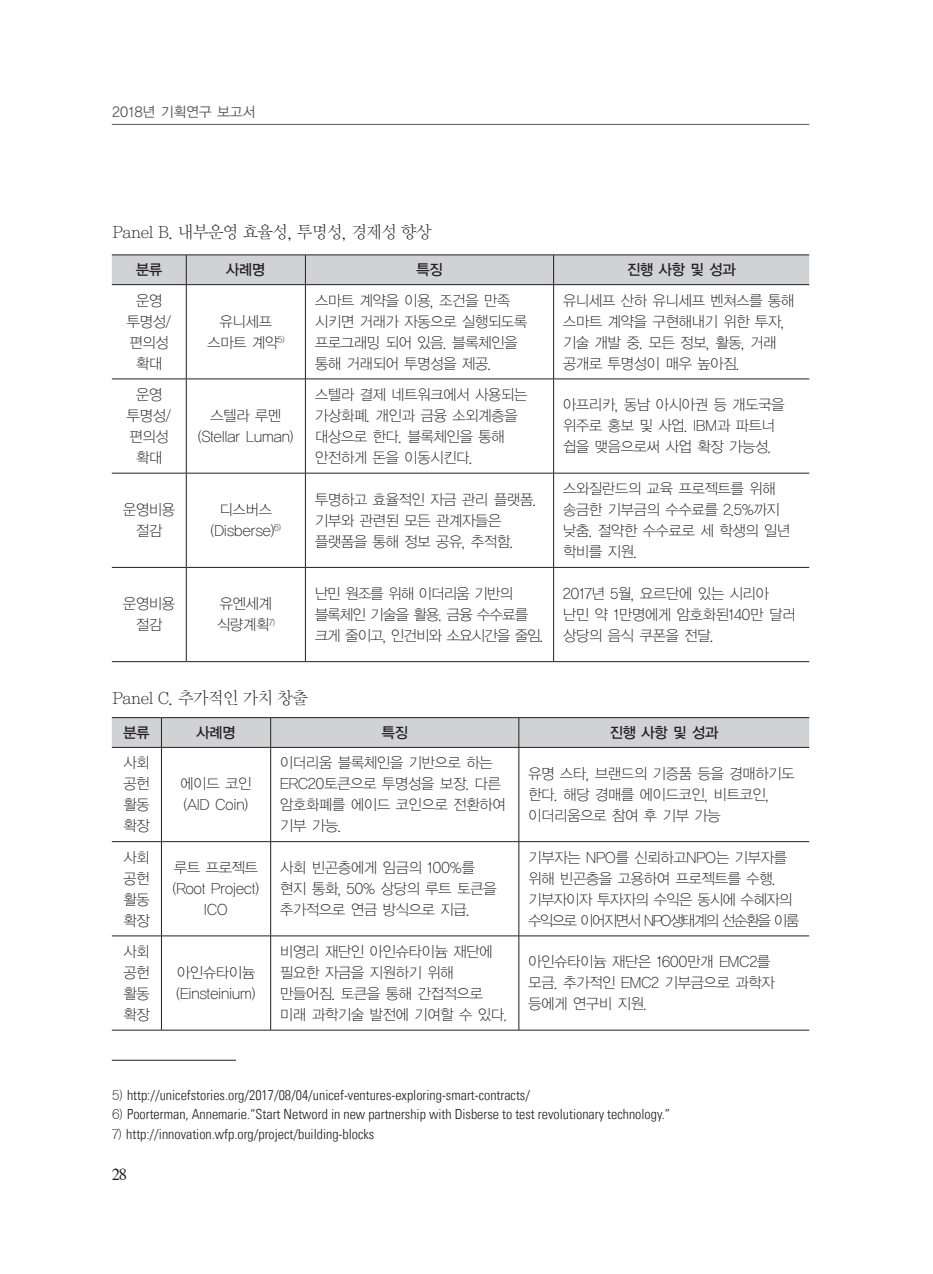
<style>
.page{position:relative;width:933px;height:1274px;background:#fff}
.page>*{position:absolute;margin:0;border:0;box-sizing:border-box;transform-origin:0 0}
.t1{font:17.15px "Y Mj O11";letter-spacing:-.1em;color:#231f20}
.t2{font:16.62px "Times";color:#231f20}
.s0{font:14.88px/21px "YGO11";letter-spacing:-.1em;color:#231f20}
.s0-2{font:14.88px/21px "YGO11";letter-spacing:-.13em;color:#231f20}
.s0-3{font:14.88px/21px "YGO11";letter-spacing:-.18em;color:#231f20}
.s0-4{font:14.88px "YGO13";letter-spacing:-.1em;color:#231f20}
.내_각주__스타일{font:300 condensed 14px "Univers LT";color:#231f20}
.t3{font:14px "YGO12";letter-spacing:-.08em;color:#57585a}
.s1{font-family:"YGO11";font-weight:400;font-stretch:normal;font-size:13.12px}
</style>
<div class="page">
<hr style="left:112px;top:124px;width:697px;height:1px;background:#57585a">
<div style="left:112px;top:255px;width:697px;height:29px;background:#d1d2d4"></div>
<hr style="left:112px;top:284px;width:74px;height:1px;background:#231f20">
<hr style="left:186px;top:284px;width:119px;height:1px;background:#231f20">
<hr style="left:186px;top:285px;width:1px;height:94px;background:#231f20">
<hr style="left:305px;top:284px;width:248px;height:1px;background:#231f20">
<hr style="left:305px;top:285px;width:1px;height:94px;background:#231f20">
<hr style="left:553px;top:284px;width:256px;height:1px;background:#231f20">
<hr style="left:553px;top:285px;width:1px;height:94px;background:#231f20">
<hr style="left:112px;top:379px;width:74px;height:1px;background:#231f20">
<hr style="left:186px;top:379px;width:119px;height:1px;background:#231f20">
<hr style="left:186px;top:379px;width:1px;height:94px;background:#231f20">
<hr style="left:305px;top:379px;width:248px;height:1px;background:#231f20">
<hr style="left:305px;top:379px;width:1px;height:94px;background:#231f20">
<hr style="left:553px;top:379px;width:256px;height:1px;background:#231f20">
<hr style="left:553px;top:379px;width:1px;height:94px;background:#231f20">
<hr style="left:112px;top:473px;width:74px;height:1px;background:#231f20">
<hr style="left:186px;top:473px;width:119px;height:1px;background:#231f20">
<hr style="left:186px;top:473px;width:1px;height:94px;background:#231f20">
<hr style="left:305px;top:473px;width:248px;height:1px;background:#231f20">
<hr style="left:305px;top:473px;width:1px;height:94px;background:#231f20">
<hr style="left:553px;top:473px;width:256px;height:1px;background:#231f20">
<hr style="left:553px;top:473px;width:1px;height:94px;background:#231f20">
<hr style="left:112px;top:567px;width:74px;height:1px;background:#231f20">
<hr style="left:186px;top:567px;width:119px;height:1px;background:#231f20">
<hr style="left:186px;top:568px;width:1px;height:93px;background:#231f20">
<hr style="left:305px;top:567px;width:248px;height:1px;background:#231f20">
<hr style="left:305px;top:568px;width:1px;height:93px;background:#231f20">
<hr style="left:553px;top:567px;width:256px;height:1px;background:#231f20">
<hr style="left:553px;top:568px;width:1px;height:93px;background:#231f20">
<hr style="left:112px;top:661px;width:74px;height:1px;background:#231f20">
<hr style="left:186px;top:661px;width:119px;height:1px;background:#231f20">
<hr style="left:305px;top:661px;width:248px;height:1px;background:#231f20">
<hr style="left:553px;top:661px;width:256px;height:1px;background:#231f20">
<hr style="left:112px;top:717px;width:49px;height:1px;background:#231f20">
<hr style="left:161px;top:717px;width:109px;height:1px;background:#231f20">
<hr style="left:270px;top:717px;width:249px;height:1px;background:#231f20">
<hr style="left:519px;top:717px;width:290px;height:1px;background:#231f20">
<svg style="left:112px;top:718px;width:697px;height:29px;background:#cecfd1"></svg>
<hr style="left:112px;top:747px;width:49px;height:1px;background:#231f20">
<hr style="left:161px;top:747px;width:109px;height:1px;background:#231f20">
<hr style="left:161px;top:748px;width:1px;height:93px;background:#231f20">
<hr style="left:270px;top:747px;width:249px;height:1px;background:#231f20">
<hr style="left:270px;top:748px;width:1px;height:93px;background:#231f20">
<hr style="left:519px;top:747px;width:290px;height:1px;background:#231f20">
<hr style="left:518px;top:748px;width:1px;height:93px;background:#231f20">
<hr style="left:112px;top:841px;width:49px;height:1px;background:#231f20">
<hr style="left:161px;top:841px;width:109px;height:1px;background:#231f20">
<hr style="left:161px;top:842px;width:1px;height:94px;background:#231f20">
<hr style="left:270px;top:841px;width:249px;height:1px;background:#231f20">
<hr style="left:270px;top:842px;width:1px;height:94px;background:#231f20">
<hr style="left:519px;top:841px;width:290px;height:1px;background:#231f20">
<hr style="left:518px;top:842px;width:1px;height:94px;background:#231f20">
<hr style="left:112px;top:936px;width:49px;height:1px;background:#231f20">
<hr style="left:161px;top:936px;width:109px;height:1px;background:#231f20">
<hr style="left:161px;top:936px;width:1px;height:94px;background:#231f20">
<hr style="left:270px;top:936px;width:249px;height:1px;background:#231f20">
<hr style="left:270px;top:936px;width:1px;height:94px;background:#231f20">
<hr style="left:519px;top:936px;width:290px;height:1px;background:#231f20">
<hr style="left:518px;top:936px;width:1px;height:94px;background:#231f20">
<hr style="left:112px;top:1030px;width:49px;height:1px;background:#231f20">
<hr style="left:161px;top:1030px;width:109px;height:1px;background:#231f20">
<hr style="left:270px;top:1030px;width:249px;height:1px;background:#231f20">
<hr style="left:519px;top:1030px;width:290px;height:1px;background:#231f20">
<hr style="left:112px;top:1060px;width:124px;height:1px;background:#231f20">
<p class="t3" style="left:112px;top:103px;width:146px">2018년 기획연구 보고서</p>
<p class="t1" style="left:112px;top:221px;width:321px">Panel B. 내부운영 효율성, 투명성, 경제성 향상</p>
<p class="s0-4" style="left:135px;top:260px;width:29px">분류</p>
<p class="s0-4" style="left:225px;top:260px;width:42px">사례명</p>
<p class="s0-4" style="left:416px;top:260px;width:29px">특징</p>
<p class="s0-4" style="left:626px;top:260px;width:111px">진행 사항 및 성과</p>
<p class="s0" style="left:126px;top:290px;width:47px;text-align:center">운영 투명성/ 편의성 확대</p>
<p class="s0" style="left:314px;top:290px;width:215px">스마트 계약을 이용, 조건을 만족 시키면 거래가 자동으로 실행되도록 프로그래밍 되어 있음. 블록체인을 통해 거래되어 투명성을 제공.</p>
<p class="s0" style="left:562px;top:290px;width:234px">유니세프 산하 유니세프 벤쳐스를 통해 스마트 계약을 구현해내기 위한 투자, 기술 개발 중. 모든 정보, 활동, 거래 공개로 투명성이 매우 높아짐.</p>
<p class="s0" style="left:219px;top:311px;width:55px">유니세프</p>
<p class="s0" style="left:207px;top:332px;width:80px">스마트 계약<sup>5)</sup></p>
<p class="s0" style="left:126px;top:384px;width:47px;text-align:center">운영 투명성/ 편의성 확대</p>
<p class="s0" style="left:210px;top:405px;width:74px">스텔라 루멘</p>
<p class="s0" style="left:197px;top:426px;width:98px">(Stellar Luman)</p>
<p class="s0" style="left:122px;top:499px;width:55px;text-align:center">운영비용 절감</p>
<p class="s0" style="left:219px;top:499px;width:55px">디스버스</p>
<p class="s0" style="left:210px;top:520px;width:73px">(Disberse)<sup>6)</sup></p>
<p class="s0" style="left:122px;top:594px;width:55px;text-align:center">운영비용 절감</p>
<p class="s0" style="left:219px;top:594px;width:55px">유엔세계</p>
<p class="s0" style="left:216px;top:615px;width:60px">식량계획<sup>7)</sup></p>
<p class="s0" style="left:314px;top:384px;width:215px">스텔라 결제 네트워크에서 사용되는 가상화폐. 개인과 금융 소외계층을 대상으로 한다. 블록체인을 통해 안전하게 돈을 이동시킨다.</p>
<p class="s0" style="left:562px;top:395px;width:224px">아프리카, 동남 아시아권 등 개도국을 위주로 홍보 및 사업. IBM과 파트너 쉽을 맺음으로써 사업 확장 가능성.</p>
<p class="s0" style="left:314px;top:489px;width:224px">투명하고 효율적인 자금 관리 플랫폼. 기부와 관련된 모든 관계자들은 플랫폼을 통해 정보 공유, 추적함.</p>
<p class="s0" style="left:562px;top:478px;width:230px">스와질란드의 교육 프로젝트를 위해 송금한 기부금의 수수료를 2.5%까지 낮춤. 절약한 수수료로 세 학생의 일년 학비를 지원.</p>
<p class="s0-2" style="left:314px;top:583px;width:231px">난민 원조를 위해 이더리움 기반의 블록체인 기술을 활용. 금융 수수료를 크게 줄이고, 인건비와 소요시간을 줄임.</p>
<p class="s0" style="left:562px;top:583px;width:235px">2017년 5월, 요르단에 있는 시리아 난민 약 1만명에게 암호화된140만 달러 상당의 음식 쿠폰을 전달.</p>
<p class="t1" style="left:112px;top:687px;width:198px">Panel C. 추가적인 가치 창출</p>
<p class="s0-4" style="left:123px;top:723px;width:29px">분류</p>
<p class="s0-4" style="left:196px;top:723px;width:42px">사례명</p>
<p class="s0-4" style="left:381px;top:723px;width:29px">특징</p>
<p class="s0-4" style="left:609px;top:723px;width:111px">진행 사항 및 성과</p>
<p class="s0" style="left:123px;top:753px;width:29px;text-align:justify">사회 공헌 활동 확장</p>
<p class="s0" style="left:279px;top:753px;width:228px">이더리움 블록체인을 기반으로 하는<br>ERC20토큰으로 투명성을 보장. 다른 암호화폐를 에이드 코인으로 전환하여 기부 가능.</p>
<p class="s0" style="left:527px;top:763px;width:269px">유명 스타, 브랜드의 기증품 등을 경매하기도 한다. 해당 경매를 에이드코인, 비트코인, 이더리움으로 참여 후 기부 가능</p>
<p class="s0" style="left:180px;top:774px;width:74px">에이드 코인</p>
<p class="s0" style="left:183px;top:795px;width:67px">(AID Coin)</p>
<p class="s0" style="left:123px;top:847px;width:29px;text-align:justify">사회 공헌 활동 확장</p>
<p class="s0" style="left:173px;top:857px;width:87px">루트 프로젝트</p>
<p class="s0" style="left:172px;top:878px;width:89px">(Root Project)</p>
<p class="s0" style="left:204px;top:899px;width:26px">ICO</p>
<p class="s0" style="left:123px;top:941px;width:29px;text-align:justify">사회 공헌 활동 확장</p>
<p class="s0" style="left:176px;top:962px;width:82px">아인슈타이늄 (Einsteinium)</p>
<p class="s0" style="left:279px;top:857px;width:219px">사회 빈곤층에게 임금의 100%를 현지 통화, 50% 상당의 루트 토큰을 추가적으로 연금 방식으로 지급.</p>
<p class="s0" style="left:527px;top:847px;width:261px">기부자는 NPO를 신뢰하고NPO는 기부자를 위해 빈곤층을 고용하여 프로젝트를 수행.</p>
<p class="s0-3" style="left:527px;top:889px;width:273px">기부자이자 투자자의 수익은 동시에 수혜자의 수익으로 이어지면서 NPO생태계의 선순환을 이룸</p>
<p class="s0" style="left:279px;top:941px;width:230px">비영리 재단인 아인슈타이늄 재단에 필요한 자금을 지원하기 위해 만들어짐. 토큰을 통해 간접적으로 미래 과학기술 발전에 기여할 수 있다.</p>
<p class="s0" style="left:527px;top:952px;width:249px">아인슈타이늄 재단은 1600만개 EMC2를 모금. 추가적인 EMC2 기부금으로 과학자 등에게 연구비 지원.</p>
<p class="내_각주__스타일" style="left:112px;top:1086px;width:419px"><span class="s1">5)</span> http://unicefstories.org/2017/08/04/unicef-ventures-exploring-smart-contracts/</p>
<p class="내_각주__스타일" style="left:112px;top:1106px;width:560px"><span class="s1">6)</span> Poorterman, Annemarie.“Start Netword in new partnership with Disberse to test revolutionary technology.”</p>
<p class="내_각주__스타일" style="left:112px;top:1126px;width:264px"><span class="s1">7)</span> http://innovation.wfp.org/project/building-blocks</p>
<p class="t2" style="left:112px;top:1159px;width:17px">28</p>
</div>
